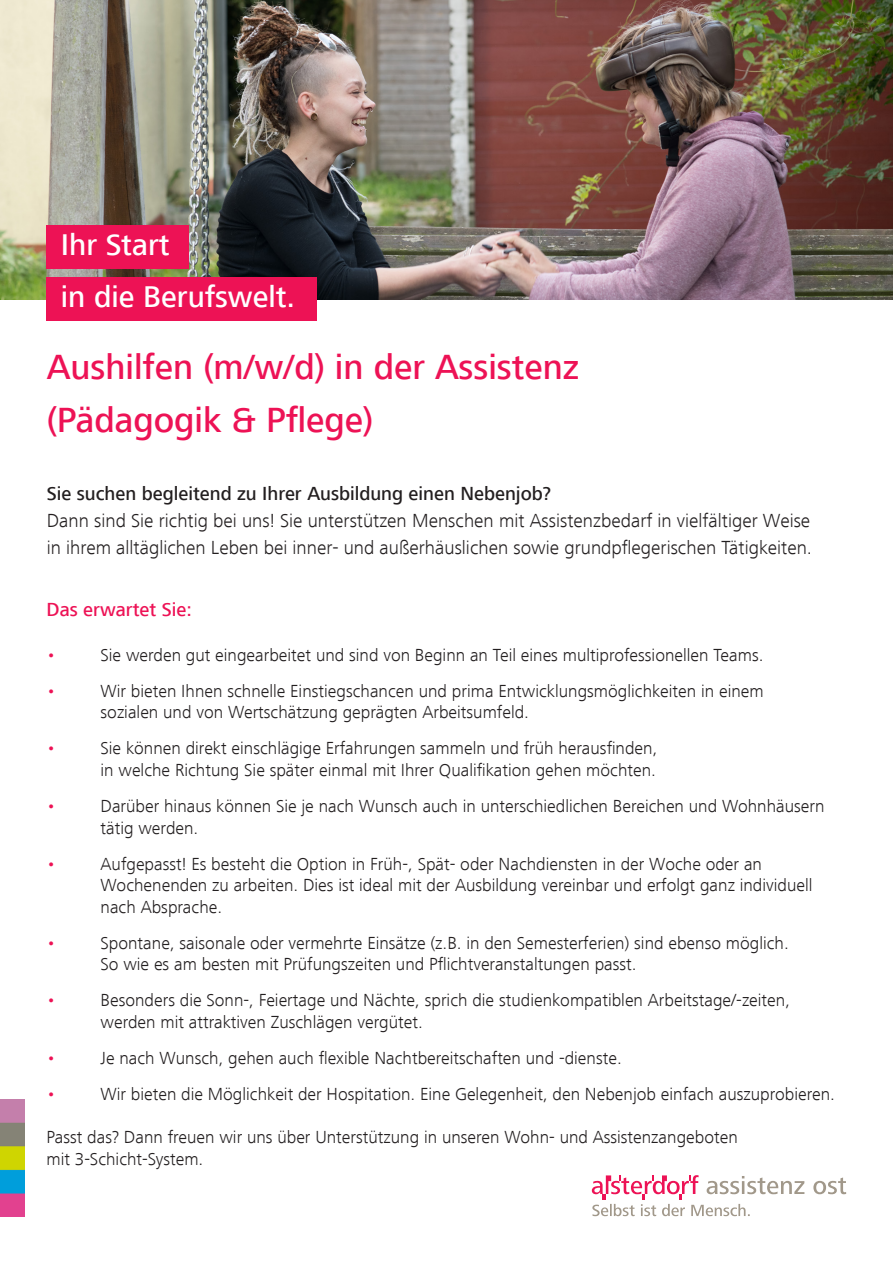
<style>
.page{position:relative;width:893px;height:1263px;background:#fff}
.page>*{position:absolute;margin:0;border:0;box-sizing:border-box;transform-origin:0 0}
.t1{font:500 36px "Frutiger Next LT";color:#ed1255}
.t2{font:500 30.75px "Frutiger Next LT";color:#fff}
.t3{font:300 19.5px/27px "Frutiger Next LT";color:#231f20}
.t4{font:500 19.5px "Frutiger Next LT";color:#231f20}
.t5{font:500 19.5px "Frutiger Next LT";color:#ed1255}
.t6{font:300 18px/21.6px "Frutiger Next LT";color:#231f20}
.t7{font:300 18px "Frutiger Next LT";color:#ed1255}
</style>
<div class="page">
<img style="left:0;top:0;width:893px;height:300px">
<img style="left:0;top:1099px;width:24px;height:117px">
<svg style="left:813px;top:1177px;width:33px;height:17px"></svg>
<svg style="left:592px;top:1175px;width:212px;height:41px"></svg>
<div style="left:47px;top:277px;width:270px;height:44px;background:#ed1255"></div>
<div style="left:47px;top:225px;width:142px;height:44px;background:#ed1255"></div>
<p class="t2" style="left:61px;top:228px;width:110px">Ihr Start</p>
<p class="t2" style="left:61px;top:280px;width:236px">in die Berufswelt.</p>
<p class="t1" style="left:47px;top:347px;width:534px">Aushilfen (m/w/d) in der Assistenz</p>
<p class="t1" style="left:47px;top:400px;width:328px">(Pädagogik &amp; Pflege)</p>
<p class="t4" style="left:47px;top:483px;width:506px">Sie suchen begleitend zu Ihrer Ausbildung einen Nebenjob?</p>
<p class="t3" style="left:47px;top:507px;width:767px">Dann sind Sie richtig bei uns! Sie unterstützen Menschen mit Assistenzbedarf in vielfältiger Weise in ihrem alltäglichen Leben bei inner- und außerhäuslichen sowie grundpflegerischen Tätigkeiten.</p>
<p class="t5" style="left:47px;top:598px;width:147px">Das erwartet Sie:</p>
<p class="t7" style="left:47px;top:645px;width:11px">•</p>
<p class="t6" style="left:101px;top:644px;width:664px">Sie werden gut eingearbeitet und sind von Beginn an Teil eines multiprofessionellen Teams.</p>
<p class="t7" style="left:47px;top:681px;width:11px">•</p>
<p class="t6" style="left:101px;top:680px;width:665px">Wir bieten Ihnen schnelle Einstiegschancen und prima Entwicklungsmöglichkeiten in einem sozialen und von Wertschätzung geprägten Arbeitsumfeld.</p>
<p class="t7" style="left:47px;top:738px;width:11px">•</p>
<p class="t6" style="left:101px;top:738px;width:558px">Sie können direkt einschlägige Erfahrungen sammeln und früh herausfinden, in welche Richtung Sie später einmal mit Ihrer Qualifikation gehen möchten.</p>
<p class="t7" style="left:47px;top:796px;width:11px">•</p>
<p class="t6" style="left:101px;top:795px;width:726px">Darüber hinaus können Sie je nach Wunsch auch in unterschiedlichen Bereichen und Wohnhäusern tätig werden.</p>
<p class="t7" style="left:47px;top:854px;width:11px">•</p>
<p class="t6" style="left:101px;top:853px;width:713px">Aufgepasst! Es besteht die Option in Früh-, Spät- oder Nachdiensten in der Woche oder an<br>Wochenenden zu arbeiten. Dies ist ideal mit der Ausbildung vereinbar und erfolgt ganz individuell nach Absprache.</p>
<p class="t7" style="left:47px;top:933px;width:11px">•</p>
<p class="t6" style="left:101px;top:932px;width:690px">Spontane, saisonale oder vermehrte Einsätze (z.B. in den Semesterferien) sind ebenso möglich.<br>So wie es am besten mit Prüfungszeiten und Pflichtveranstaltungen passt.</p>
<p class="t7" style="left:47px;top:990px;width:11px">•</p>
<p class="t6" style="left:101px;top:990px;width:691px">Besonders die Sonn-, Feiertage und Nächte, sprich die studienkompatiblen Arbeitstage/-zeiten, werden mit attraktiven Zuschlägen vergütet.</p>
<p class="t7" style="left:47px;top:1048px;width:11px">•</p>
<p class="t6" style="left:101px;top:1047px;width:523px">Je nach Wunsch, gehen auch flexible Nachtbereitschaften und -dienste.</p>
<p class="t7" style="left:47px;top:1084px;width:11px">•</p>
<p class="t6" style="left:101px;top:1083px;width:736px">Wir bieten die Möglichkeit der Hospitation. Eine Gelegenheit, den Nebenjob einfach auszuprobieren.</p>
<p class="t6" style="left:47px;top:1126px;width:693px">Passt das? Dann freuen wir uns über Unterstützung in unseren Wohn- und Assistenzangeboten mit 3-Schicht-System.</p>
</div>
